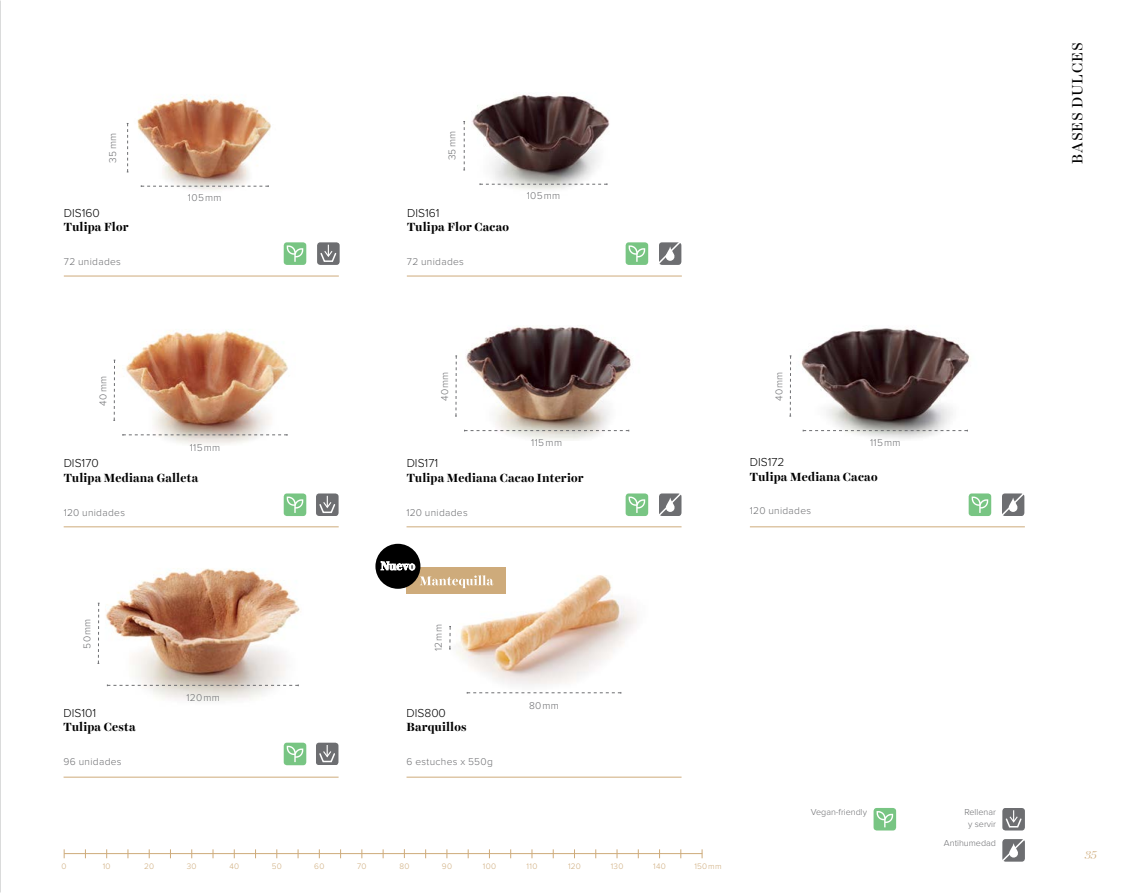
<style>
.page{position:relative;width:1127px;height:893px;background:#fff}
.page>*{position:absolute;margin:0;border:0;box-sizing:border-box;transform-origin:0 0}
.t1{font:15px "Harriet Display";letter-spacing:.06em;color:#000}
.t2{font:700 12px "Harriet Display";letter-spacing:.015em;color:#000}
.t3{font:300 12px "Proxima Nova";color:#000}
.t4{font:italic 300 11.1px "Harriet Display";color:#ceab7b}
.t5{font:300 10.2px "Proxima Nova";letter-spacing:.03em;color:#6d6e71}
.t6{font:300 9px/12px "Proxima Nova";color:#6d6e71;text-align:center}
.t7{font:300 8.25px "Proxima Nova";letter-spacing:.04em;color:#ceab7b}
</style>
<div class="page">
<hr style="left:64px;top:853px;width:638px;height:1px;background:#ceab7b">
<img style="left:0;top:0;width:1px;height:893px">
<img style="left:113px;top:330px;width:175px;height:114px">
<img style="left:455px;top:327px;width:176px;height:113px">
<img style="left:789px;top:328px;width:182px;height:111px">
<img style="left:97px;top:568px;width:204px;height:133px">
<img style="left:456px;top:567px;width:181px;height:127px">
<svg style="left:1002px;top:808px;width:23px;height:22px"></svg>
<svg style="left:1002px;top:839px;width:23px;height:23px"></svg>
<hr style="left:750px;top:526px;width:275px;height:1px;background:#ceab7b">
<hr style="left:407px;top:276px;width:275px;height:1px;background:#ceab7b">
<hr style="left:64px;top:276px;width:275px;height:1px;background:#ceab7b">
<hr style="left:406px;top:526px;width:275px;height:1px;background:#ceab7b">
<hr style="left:64px;top:777px;width:275px;height:1px;background:#ceab7b">
<hr style="left:406px;top:777px;width:275px;height:1px;background:#ceab7b">
<hr style="left:64px;top:526px;width:275px;height:1px;background:#ceab7b">
<svg style="left:317px;top:242px;width:23px;height:23px"></svg>
<img style="left:126px;top:97px;width:145px;height:93px">
<svg style="left:659px;top:242px;width:23px;height:23px"></svg>
<svg style="left:1002px;top:493px;width:23px;height:23px"></svg>
<svg style="left:659px;top:493px;width:23px;height:23px"></svg>
<img style="left:465px;top:94px;width:145px;height:96px">
<svg style="left:316px;top:493px;width:23px;height:23px"></svg>
<svg style="left:316px;top:743px;width:22px;height:22px"></svg>
<div style="left:284px;top:242px;width:22px;height:23px;background:#78c583;border-radius:3px"></div>
<svg style="left:287px;top:245px;width:16px;height:17px"></svg>
<div style="left:626px;top:242px;width:22px;height:23px;background:#78c583;border-radius:3px"></div>
<svg style="left:629px;top:245px;width:16px;height:17px"></svg>
<div style="left:626px;top:493px;width:22px;height:23px;background:#78c583;border-radius:3px"></div>
<svg style="left:629px;top:497px;width:16px;height:16px"></svg>
<div style="left:284px;top:493px;width:22px;height:23px;background:#78c583;border-radius:3px"></div>
<svg style="left:287px;top:497px;width:16px;height:16px"></svg>
<div style="left:284px;top:743px;width:22px;height:22px;background:#78c583;border-radius:3px"></div>
<svg style="left:287px;top:746px;width:16px;height:16px"></svg>
<div style="left:968px;top:493px;width:23px;height:23px;background:#78c583;border-radius:3px"></div>
<svg style="left:971px;top:497px;width:17px;height:16px"></svg>
<div style="left:873px;top:808px;width:23px;height:22px;background:#78c583;border-radius:3px"></div>
<svg style="left:876px;top:811px;width:17px;height:16px"></svg>
<svg style="left:803px;top:430px;width:165px;height:1px"></svg>
<svg style="left:464px;top:430px;width:165px;height:1px"></svg>
<svg style="left:123px;top:434px;width:165px;height:2px"></svg>
<svg style="left:107px;top:684px;width:192px;height:2px"></svg>
<svg style="left:467px;top:692px;width:154px;height:2px"></svg>
<svg style="left:789px;top:356px;width:2px;height:61px"></svg>
<svg style="left:455px;top:356px;width:2px;height:61px"></svg>
<svg style="left:113px;top:360px;width:2px;height:61px"></svg>
<svg style="left:98px;top:603px;width:2px;height:61px"></svg>
<svg style="left:449px;top:626px;width:2px;height:24px"></svg>
<svg style="left:141px;top:185px;width:128px;height:2px"></svg>
<svg style="left:127px;top:123px;width:1px;height:50px"></svg>
<svg style="left:480px;top:183px;width:128px;height:2px"></svg>
<svg style="left:463px;top:121px;width:2px;height:50px"></svg>
<div style="left:407px;top:568px;width:99px;height:26px;background:#ceab7b"></div>
<div style="left:375px;top:544px;width:45px;height:45px;background:#000;border-radius:50%"></div>
<svg style="left:381px;top:562px;width:112px;height:26px"></svg>
<p class="t5" style="left:108px;top:163px;width:32px;rotate:-90deg">35 mm</p>
<p class="t5" style="left:447px;top:160px;width:31px;rotate:-90deg">35mm</p>
<p class="t5" style="left:188px;top:193px;width:35px">105mm</p>
<p class="t5" style="left:527px;top:191px;width:35px">105mm</p>
<p class="t3" style="left:64px;top:207px;width:37px">DIS160</p>
<p class="t2" style="left:64px;top:218px;width:66px">Tulipa Flor</p>
<p class="t3" style="left:407px;top:207px;width:34px">DIS161</p>
<p class="t2" style="left:407px;top:218px;width:103px">Tulipa Flor Cacao</p>
<p class="t5" style="left:64px;top:257px;width:59px">72 unidades</p>
<p class="t5" style="left:407px;top:257px;width:59px">72 unidades</p>
<p class="t5" style="left:98px;top:405px;width:31px;rotate:-90deg">40mm</p>
<p class="t5" style="left:440px;top:401px;width:31px;rotate:-90deg">40mm</p>
<p class="t5" style="left:774px;top:401px;width:31px;rotate:-90deg">40mm</p>
<p class="t5" style="left:190px;top:442px;width:32px">115mm</p>
<p class="t5" style="left:531px;top:438px;width:32px">115mm</p>
<p class="t5" style="left:870px;top:438px;width:32px">115mm</p>
<p class="t3" style="left:64px;top:458px;width:36px">DIS170</p>
<p class="t2" style="left:64px;top:469px;width:136px">Tulipa Mediana Galleta</p>
<p class="t3" style="left:407px;top:458px;width:33px">DIS171</p>
<p class="t2" style="left:407px;top:469px;width:178px">Tulipa Mediana Cacao Interior</p>
<p class="t3" style="left:750px;top:457px;width:36px">DIS172</p>
<p class="t2" style="left:750px;top:468px;width:129px">Tulipa Mediana Cacao</p>
<p class="t5" style="left:64px;top:508px;width:63px">120 unidades</p>
<p class="t5" style="left:406px;top:508px;width:63px">120 unidades</p>
<p class="t5" style="left:750px;top:506px;width:63px">120 unidades</p>
<p class="t5" style="left:82px;top:648px;width:31px;rotate:-90deg">50mm</p>
<p class="t5" style="left:434px;top:651px;width:28px;rotate:-90deg">12mm</p>
<p class="t3" style="left:64px;top:707px;width:34px">DIS101</p>
<p class="t2" style="left:64px;top:719px;width:73px">Tulipa Cesta</p>
<p class="t5" style="left:187px;top:693px;width:35px">120mm</p>
<p class="t3" style="left:406px;top:707px;width:41px">DIS800</p>
<p class="t2" style="left:406px;top:719px;width:61px">Barquillos</p>
<p class="t5" style="left:64px;top:756px;width:60px">96 unidades</p>
<p class="t5" style="left:406px;top:756px;width:88px">6 estuches x 550g</p>
<p class="t5" style="left:529px;top:700px;width:31px">80mm</p>
<p class="t7" style="left:62px;top:863px;width:7px">0</p>
<p class="t7" style="left:103px;top:863px;width:9px">10</p>
<p class="t7" style="left:144px;top:863px;width:11px">20</p>
<p class="t7" style="left:187px;top:863px;width:11px">30</p>
<p class="t7" style="left:229px;top:863px;width:11px">40</p>
<p class="t7" style="left:272px;top:863px;width:12px">50</p>
<p class="t7" style="left:314px;top:863px;width:12px">60</p>
<p class="t7" style="left:357px;top:863px;width:11px">70</p>
<p class="t7" style="left:399px;top:863px;width:12px">80</p>
<p class="t7" style="left:442px;top:863px;width:12px">90</p>
<p class="t7" style="left:483px;top:863px;width:15px">100</p>
<p class="t7" style="left:526px;top:863px;width:12px">110</p>
<p class="t7" style="left:568px;top:863px;width:14px">120</p>
<p class="t7" style="left:611px;top:863px;width:14px">130</p>
<p class="t7" style="left:653px;top:863px;width:14px">140</p>
<p class="t7" style="left:694px;top:863px;width:29px">150mm</p>
<p class="t6" style="left:811px;top:806px;width:58px">Vegan-friendly</p>
<p class="t6" style="left:964px;top:806px;width:33px">Rellenar y servir</p>
<p class="t6" style="left:944px;top:837px;width:53px">Antihumedad</p>
<h1 class="t1" style="left:1066px;top:164px;width:123px;rotate:-90deg">BASES DULCES</h1>
<p class="t4" style="left:1085px;top:846px;width:14px">35</p>
</div>
